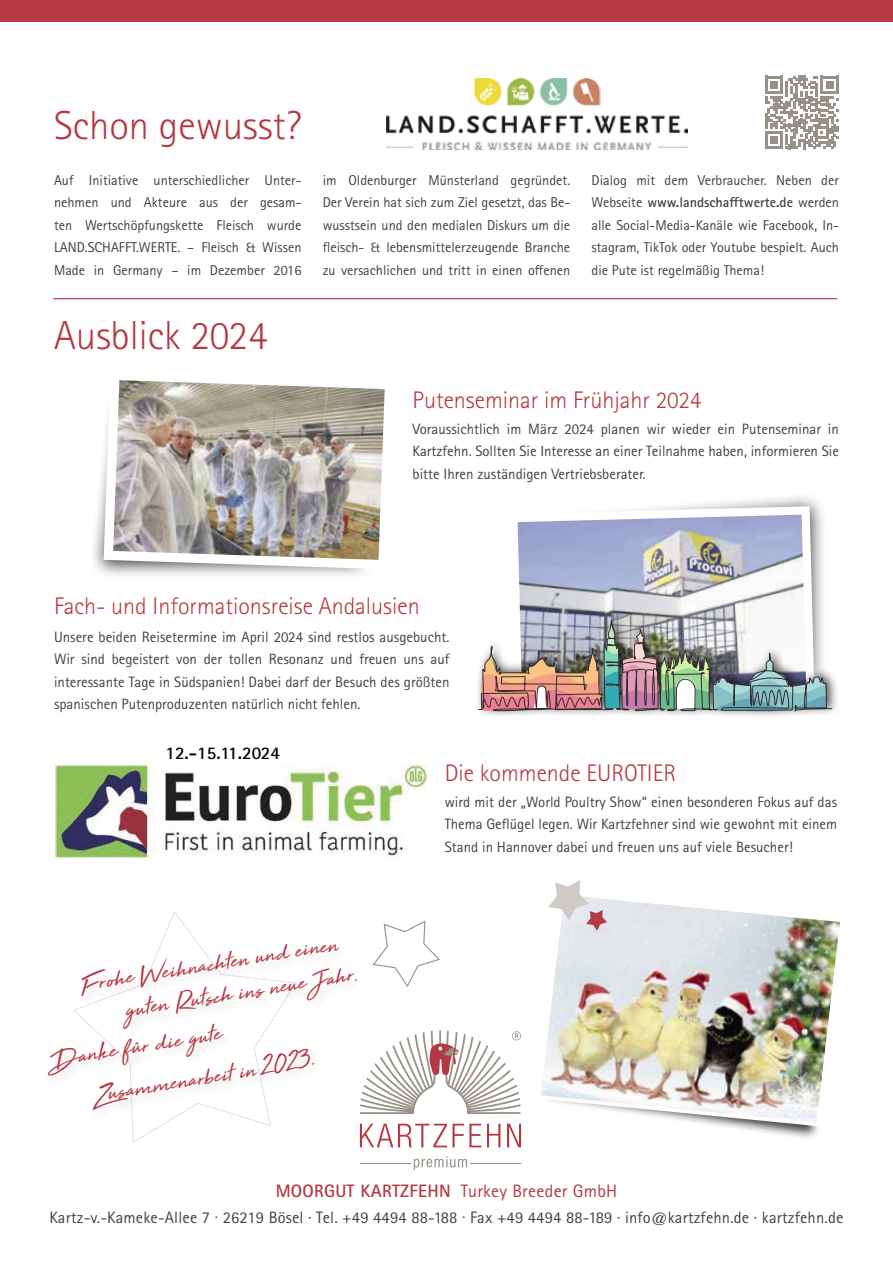
<style>
.page{position:relative;width:893px;height:1263px;background:#fff}
.page>*{position:absolute;margin:0;border:0;box-sizing:border-box;transform-origin:0 0}
.t1{font:300 40.5px "Rotis Sans Serif Pro";color:#b63842}
.t2{font:27px/32.4px "High Tide";color:#b63842}
.t3{font:300 24px "Rotis Sans Serif Pro";color:#b63842}
.t4{font:18px "Rotis Sans Serif Pro";letter-spacing:.015em;color:#b63842}
.t5{font:700 17.85px "Rotis Sans Serif Pro";color:#000}
.t6{font:16.5px "Rotis Sans Serif Pro";letter-spacing:.01em;color:#3d4246}
.t7{font:15px/22.5px "Rotis Sans Serif Pro";color:#3d4246;text-align:justify}
.t8{font:14.25px/22.5px "Rotis Sans Serif Pro";color:#3d4246;text-align:justify}
.s1{font-weight:700}
</style>
<div class="page">
<div style="left:538px;top:937px;width:283px;height:205px;background:#000;opacity:.75"></div>
<img style="left:538px;top:899px;width:302px;height:229px">
<img style="left:99px;top:380px;width:286px;height:194px">
<svg style="left:414px;top:1156px;width:53px;height:14px"></svg>
<hr style="left:360px;top:1163px;width:51px;height:1px;background:#979287">
<hr style="left:470px;top:1163px;width:51px;height:1px;background:#979287">
<svg style="left:360px;top:1124px;width:121px;height:23px"></svg>
<svg style="left:487px;top:1124px;width:13px;height:23px"></svg>
<svg style="left:507px;top:1124px;width:14px;height:23px"></svg>
<svg style="left:360px;top:1030px;width:161px;height:84px"></svg>
<div style="left:0;top:0;width:893px;height:21px;background:#b63842"></div>
<img style="left:387px;top:78px;width:301px;height:72px">
<div style="left:534px;top:491px;width:294px;height:203px;background:#000;opacity:.75"></div>
<svg style="left:517px;top:502px;width:302px;height:108px"></svg>
<img style="left:56px;top:765px;width:372px;height:94px">
<div style="left:475px;top:610px;width:368px;height:108px;background:#000;opacity:.66"></div>
<img style="left:478px;top:619px;width:355px;height:99px">
<hr style="left:53px;top:298px;width:784px;height:1px;background:#a9132a">
<svg style="left:765px;top:76px;width:73px;height:73px"></svg>
<svg style="left:548px;top:880px;width:59px;height:51px"></svg>
<svg style="left:73px;top:911px;width:198px;height:232px"></svg>
<div style="left:80px;top:942px;width:287px;height:101px;background:#fff"></div>
<div style="left:46px;top:1021px;width:278px;height:101px;background:#fff"></div>
<div style="left:133px;top:1040px;width:17px;height:17px;background:#f6f6f6"></div>
<div style="left:135px;top:1040px;width:16px;height:17px;background:#fafafa"></div>
<svg style="left:372px;top:920px;width:68px;height:67px"></svg>
<h1 class="t1" style="left:54px;top:102px;width:249px">Schon gewusst?</h1>
<p class="t8" style="left:54px;top:169px;width:249px">Auf Initiative unterschiedlicher Unter&shy;nehmen und Akteure aus der gesam&shy;ten Wertschöpfungskette Fleisch wurde LAND.SCHAFFT.WERTE. – Fleisch &amp; Wissen Made in Germany – im Dezember 2016</p>
<p class="t8" style="left:323px;top:169px;width:249px">im Oldenburger Münsterland gegründet.<br>Der Verein hat sich zum Ziel gesetzt, das Be&shy;wusstsein und den medialen Diskurs um die fleisch- &amp; lebensmittelerzeugende Branche zu versachlichen und tritt in einen offenen</p>
<p class="t8" style="left:591px;top:169px;width:249px">Dialog mit dem Verbraucher. Neben der Webseite <span class="s1">www.landschafftwerte.de</span> werden alle Social-Media-Kanäle wie Facebook, In&shy;stagram, TikTok oder Youtube bespielt. Auch die Pute ist regelmäßig Thema!</p>
<h1 class="t1" style="left:54px;top:312px;width:215px">Ausblick 2024</h1>
<h3 class="t3" style="left:413px;top:386px;width:290px">Putenseminar im Frühjahr 2024</h3>
<p class="t7" style="left:413px;top:417px;width:428px">Voraussichtlich im März 2024 planen wir wieder ein Putenseminar in Kartzfehn. Sollten Sie Interesse an einer Teilnahme haben, informieren Sie bitte Ihren zuständigen Vertriebsberater.</p>
<h3 class="t3" style="left:54px;top:592px;width:367px">Fach- und Informationsreise Andalusien</h3>
<p class="t7" style="left:54px;top:626px;width:397px">Unsere beiden Reisetermine im April 2024 sind restlos ausgebucht.<br>Wir sind begeistert von der tollen Resonanz und freuen uns auf interessante Tage in Südspanien! Dabei darf der Besuch des größten spanischen Putenproduzenten natürlich nicht fehlen.</p>
<p class="t5" style="left:165px;top:742px;width:116px">12.-15.11.2024</p>
<h2 class="t2" style="left:117px;top:959px;width:232px;text-indent:-38px;rotate:-9deg">Frohe Weihnachten und einen guten Rutsch ins neue Jahr</h2>
<h2 class="t2" style="left:86px;top:1030px;width:218px;line-height:41.4px;text-indent:-38px;rotate:-9deg">Danke fur die gute<br>Zusammenarbeit in 2023</h2>
<h3 class="t3" style="left:445px;top:759px;width:233px">Die kommende EUROTIER</h3>
<p class="t7" style="left:445px;top:791px;width:394px">wird mit der „World Poultry Show“ einen besonderen Fokus auf das Thema Geflügel legen. Wir Kartzfehner sind wie gewohnt mit einem Stand in Hannover dabei und freuen uns auf viele Besucher!</p>
<p class="t4" style="left:276px;top:1180px;width:343px"><span class="s1">MOORGUT KARTZFEHN</span> Turkey Breeder GmbH</p>
<p class="t6" style="left:50px;top:1207px;width:795px">Kartz-v.-Kameke-Allee 7 ∙ 26219 Bösel · Tel. +49 4494 88-188 ∙ Fax +49 4494 88-189 · info@kartzfehn.de · kartzfehn.de</p>
</div>
